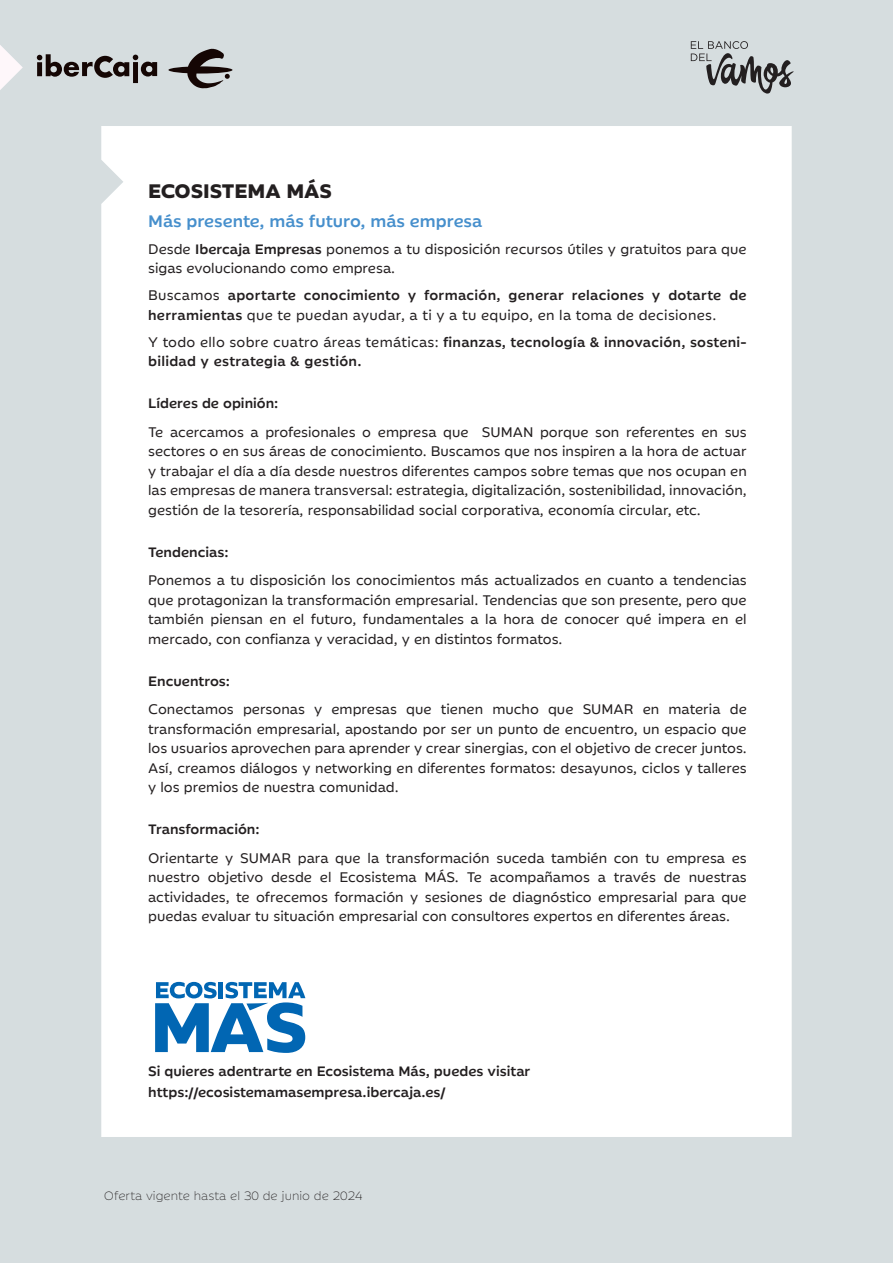
<style>
.page{position:relative;width:893px;height:1263px;background:#d6dddf}
.page>*{position:absolute;margin:0;border:0;box-sizing:border-box;transform-origin:0 0}
.t1{font:700 19.5px "Ibercaja";color:#231f20}
.t2{font:500 16.5px "Ibercaja";color:#468fcc}
.t3{font:13.5px/19.5px "Ibercaja";color:#231f20;text-align:justify}
.t4{font:500 13.5px/19.5px "Ibercaja";letter-spacing:.02em;color:#231f20}
.t5{font:500 13.5px/21px "Ibercaja";color:#231f20}
.t6{font:300 12px "Ibercaja";color:#231f20}
.s1{font-weight:500}
.s2{font-weight:400}
</style>
<div class="page">
<div style="left:101px;top:126px;width:691px;height:1011px;background:#fff"></div>
<svg style="left:155px;top:982px;width:150px;height:71px;background:#71a9d4"></svg>
<svg style="left:168px;top:66px;width:64px;height:8px"></svg>
<svg style="left:187px;top:49px;width:43px;height:39px"></svg>
<svg style="left:37px;top:54px;width:120px;height:29px"></svg>
<svg style="left:0;top:45px;width:23px;height:45px"></svg>
<svg style="left:691px;top:41px;width:103px;height:53px"></svg>
<h1 class="t1" style="left:148px;top:175px;width:185px">ECOSISTEMA MÁS</h1>
<p class="t2" style="left:148px;top:207px;width:336px">Más presente, más futuro, más empresa</p>
<p class="t3" style="left:148px;top:238px;width:600px">Desde <span class="s1">Ibercaja Empresas</span> ponemos a tu disposición recursos útiles y gratuitos para que sigas evolucionando como empresa.</p>
<p class="t4" style="left:148px;top:284px;width:600px"><span class="s2">Buscamos</span> aportarte conocimiento y formación, generar relaciones y dotarte de herramientas <span class="s2">que te puedan ayudar, a ti y a tu equipo, en la toma de decisiones.</span></p>
<p class="t4" style="left:148px;top:331px;width:600px"><span class="s2">Y todo ello sobre cuatro áreas temáticas:</span> finanzas, tecnología &amp; innovación, sosteni&shy;bilidad y estrategia &amp; gestión.</p>
<p class="t5" style="left:148px;top:392px;width:132px">Líderes de opinión:</p>
<p class="t3" style="left:148px;top:421px;width:600px">Te acercamos a profesionales o empresa que SUMAN porque son referentes en sus sectores o en sus áreas de conocimiento. Buscamos que nos inspiren a la hora de actuar y trabajar el día a día desde nuestros diferentes campos sobre temas que nos ocupan en las empresas de manera transversal: estrategia, digitalización, sostenibilidad, innovación, gestión de la tesorería, responsabilidad social corporativa, economía circular, etc.</p>
<p class="t5" style="left:148px;top:540px;width:82px">Tendencias:</p>
<p class="t3" style="left:148px;top:570px;width:600px">Ponemos a tu disposición los conocimientos más actualizados en cuanto a tendencias que protagonizan la transformación empresarial. Tendencias que son presente, pero que también piensan en el futuro, fundamentales a la hora de conocer qué impera en el mercado, con confianza y veracidad, y en distintos formatos.</p>
<p class="t5" style="left:148px;top:669px;width:83px">Encuentros:</p>
<p class="t3" style="left:148px;top:699px;width:600px">Conectamos personas y empresas que tienen mucho que SUMAR en materia de transformación empresarial, apostando por ser un punto de encuentro, un espacio que los usuarios aprovechen para aprender y crear sinergias, con el objetivo de crecer juntos.<br>Así, creamos diálogos y networking en diferentes formatos: desayunos, ciclos y talleres y los premios de nuestra comunidad.</p>
<p class="t5" style="left:148px;top:818px;width:113px">Transformación:</p>
<p class="t3" style="left:148px;top:847px;width:600px">Orientarte y SUMAR para que la transformación suceda también con tu empresa es nuestro objetivo desde el Ecosistema MÁS. Te acompañamos a través de nuestras actividades, te ofrecemos formación y sesiones de diagnóstico empresarial para que puedas evaluar tu situación empresarial con consultores expertos en diferentes áreas.</p>
<p class="t5" style="left:148px;top:1059px;width:384px">Si quieres adentrarte en Ecosistema Más, puedes visitar https://ecosistemamasempresa.ibercaja.es/</p>
<p class="t6" style="left:104px;top:1186px;width:260px">Oferta vigente hasta el 30 de junio de 2024</p>
</div>
